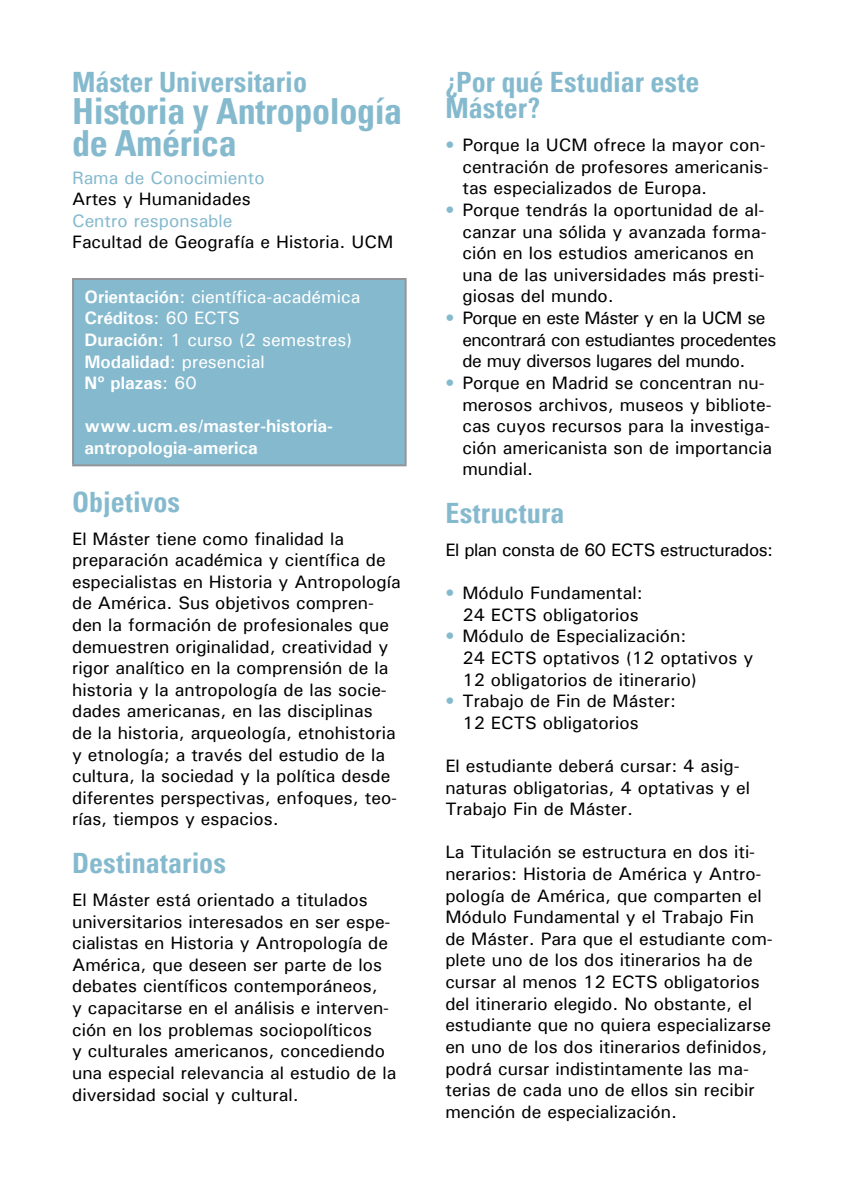
<style>
.page{position:relative;width:851px;height:1191px;background:#fff}
.page>*{position:absolute;margin:0;border:0;box-sizing:border-box;transform-origin:0 0}
.t1{font:700 condensed 36px/32px "Univers";letter-spacing:-.01em;color:#85bace}
.t2{font:700 condensed 28px/26px "Univers";color:#85bace}
.t3{font:500 18px/21.6px "Univers";color:#000}
.t4{font:500 18px/21.6px "Univers";letter-spacing:-.03em;color:#000}
.t5{font:500 18px/21.6px "Univers";color:#fff}
.t6{font:700 18px/21.6px "Univers";color:#fff}
.t7{font:500 18px "Univers";color:#85bace}
.s1{font-weight:700}
.s2{color:#85bace}
</style>
<div class="page">
<div style="left:73px;top:279px;width:332px;height:186px;background:#85bace"></div>
<hr style="left:72px;top:278px;width:334px;height:2px;background:#939598">
<hr style="left:72px;top:280px;width:2px;height:184px;background:#939598">
<hr style="left:404px;top:280px;width:2px;height:184px;background:#939598">
<hr style="left:72px;top:464px;width:334px;height:2px;background:#939598">
<h2 class="t2" style="left:72px;top:69px;width:236px">Máster Universitario</h2>
<h1 class="t1" style="left:72px;top:96px;width:332px">Historia y Antropología de América</h1>
<p class="t7" style="left:72px;top:166px;width:194px">Rama de Conocimiento</p>
<p class="t3" style="left:72px;top:188px;width:180px">Artes y Humanidades</p>
<p class="t7" style="left:72px;top:209px;width:162px">Centro responsable</p>
<p class="t3" style="left:72px;top:231px;width:323px">Facultad de Geografía e Historia. UCM</p>
<p class="t5" style="left:84px;top:285px;width:277px"><span class="s1">Orientación</span>: científica-académica<br><span class="s1">Créditos</span>: 60 ECTS<br><span class="s1">Duración</span>: 1 curso (2 semestres)<br><span class="s1">Modalidad</span>: presencial<br><span class="s1">Nº plazas</span>: 60</p>
<p class="t6" style="left:84px;top:415px;width:250px">www.ucm.es/master-historia&shy;antropologia-america</p>
<h2 class="t2" style="left:72px;top:489px;width:109px">Objetivos</h2>
<p class="t3" style="left:72px;top:527px;width:330px">El Máster tiene como finalidad la preparación académica y científica de especialistas en Historia y Antropología de América. Sus objetivos compren&shy;den la formación de profesionales que demuestren originalidad, creatividad y rigor analítico en la comprensión de la historia y la antropología de las socie&shy;dades americanas, en las disciplinas<br>de la historia, arqueología, etnohistoria y etnología; a través del estudio de la cultura, la sociedad y la política desde diferentes perspectivas, enfoques, teo&shy;rías, tiempos y espacios.</p>
<h2 class="t2" style="left:72px;top:850px;width:155px">Destinatarios</h2>
<p class="t3" style="left:72px;top:888px;width:326px">El Máster está orientado a titulados universitarios interesados en ser espe&shy;cialistas en Historia y Antropología de América, que deseen ser parte de los debates científicos contemporáneos,<br>y capacitarse en el análisis e interven&shy;ción en los problemas sociopolíticos<br>y culturales americanos, concediendo una especial relevancia al estudio de la diversidad social y cultural.</p>
<h2 class="t2" style="left:445px;top:69px;width:256px">¿Por qué Estudiar este<br>Máster?</h2>
<p class="t3" style="left:462px;top:134px;width:308px;text-indent:-17px"><span class="s2">•</span> Porque la UCM ofrece la mayor con&shy;centración de profesores americanis&shy;tas especializados de Europa.</p>
<p class="t3" style="left:462px;top:199px;width:306px;text-indent:-17px"><span class="s2">•</span> Porque tendrás la oportunidad de al&shy;canzar una sólida y avanzada forma&shy;ción en los estudios americanos en una de las universidades más presti&shy;giosas del mundo.</p>
<p class="t4" style="left:462px;top:307px;width:315px;text-indent:-17px"><span class="s2">•</span> Porque en este Máster y en la UCM se encontrará con estudiantes procedentes de muy diversos lugares del mundo.</p>
<p class="t3" style="left:462px;top:371px;width:311px;text-indent:-17px"><span class="s2">•</span> Porque en Madrid se concentran nu&shy;merosos archivos, museos y bibliote&shy;cas cuyos recursos para la investiga&shy;ción americanista son de importancia mundial.</p>
<h2 class="t2" style="left:445px;top:500px;width:121px">Estructura</h2>
<p class="t4" style="left:445px;top:538px;width:329px">El plan consta de 60 ECTS estructurados:</p>
<p class="t3" style="left:445px;top:582px;width:199px;text-align:right"><span class="s2">•</span> Módulo Fundamental:<br>24 ECTS obligatorios</p>
<p class="t3" style="left:462px;top:625px;width:292px;text-indent:-17px"><span class="s2">•</span> Módulo de Especialización:<br>24 ECTS optativos (12 optativos y<br>12 obligatorios de itinerario)</p>
<p class="t3" style="left:462px;top:690px;width:215px;text-indent:-17px"><span class="s2">•</span> Trabajo de Fin de Máster:<br>12 ECTS obligatorios</p>
<p class="t3" style="left:445px;top:754px;width:306px">El estudiante deberá cursar: 4 asig&shy;naturas obligatorias, 4 optativas y el<br>Trabajo Fin de Máster.</p>
<p class="t3" style="left:445px;top:841px;width:329px">La Titulación se estructura en dos iti&shy;nerarios: Historia de América y Antro&shy;pología de América, que comparten el Módulo Fundamental y el Trabajo Fin de Máster. Para que el estudiante com&shy;plete uno de los dos itinerarios ha de cursar al menos 12 ECTS obligatorios del itinerario elegido. No obstante, el estudiante que no quiera especializarse en uno de los dos itinerarios definidos, podrá cursar indistintamente las ma&shy;terias de cada uno de ellos sin recibir mención de especialización.</p>
</div>
